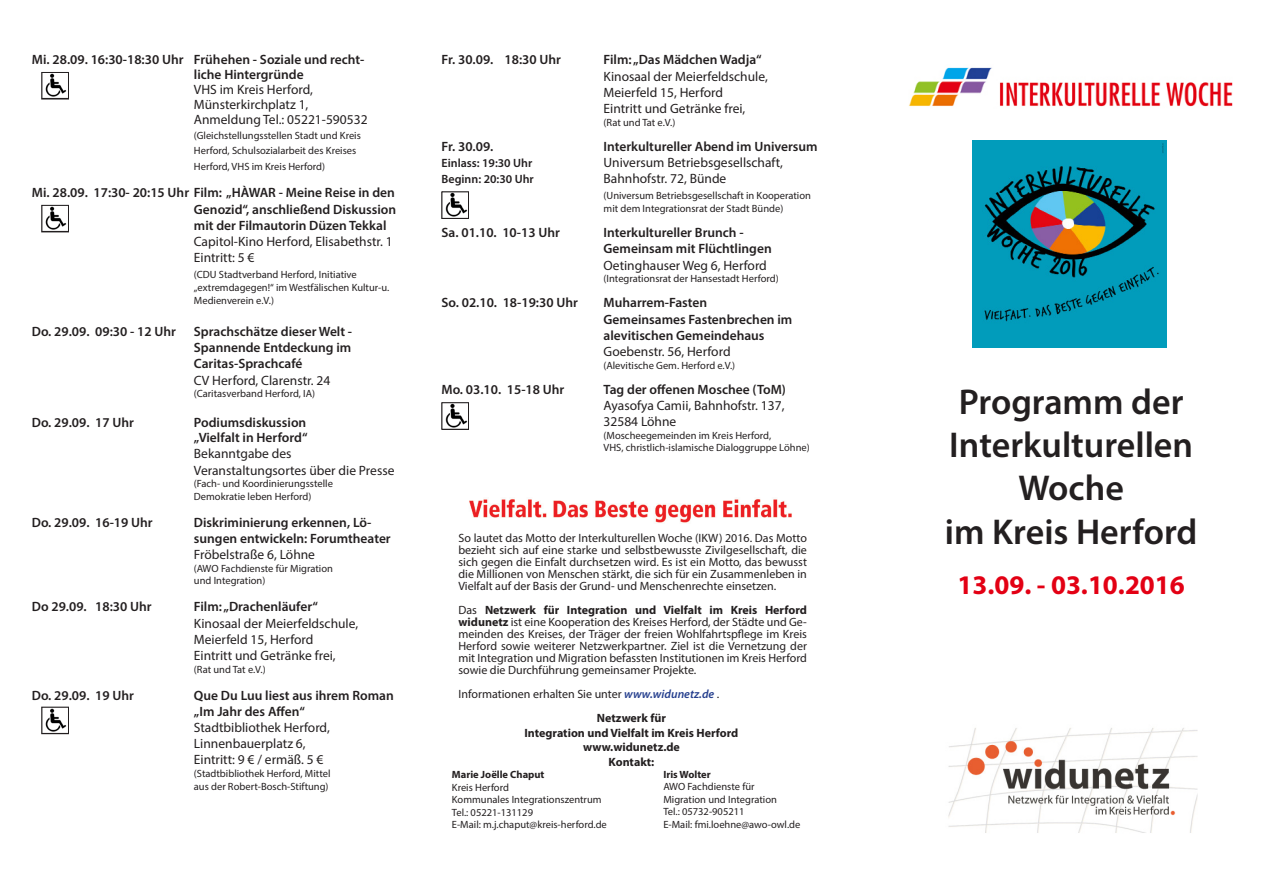
<style>
.page{position:relative;width:1263px;height:893px;background:#fff}
.page>*{position:absolute;margin:0;border:0;box-sizing:border-box;transform-origin:0 0}
.t1{font:600 36px "Myriad Pro";color:#231f20}
.t2{font:700 27px "Myriad Pro";color:#e30014}
.t3{font:600 13.5px/16.2px "Myriad Pro";color:#231f20;text-align:justify}
.t4{font:13.5px "Myriad Pro";color:#231f20}
.t5{font:12px/12px "Myriad Pro";color:#231f20;text-align:justify}
.t6{font:700 12px "Myriad Pro";color:#231f20}
.t7{font:600 12px "Myriad Pro";color:#231f20}
.t8{font:10.5px/15px "Myriad Pro";color:#231f20}
.t9{font:700 10.5px "Myriad Pro";color:#231f20}
.s1{font-weight:700}
.s2{font-weight:600;font-style:italic;color:#253f8e}
</style>
<div class="page">
<img style="left:948px;top:728px;width:249px;height:105px">
<img style="left:972px;top:140px;width:194px;height:207px">
<img style="left:909px;top:67px;width:324px;height:40px">
<img style="left:45px;top:709px;width:22px;height:23px">
<div style="left:42px;top:707px;width:27px;height:27px;border:1px solid #231f20"></div>
<img style="left:45px;top:207px;width:22px;height:23px">
<div style="left:42px;top:205px;width:27px;height:27px;border:1px solid #231f20"></div>
<img style="left:445px;top:405px;width:22px;height:22px">
<div style="left:441px;top:403px;width:28px;height:26px;border:1px solid #231f20"></div>
<img style="left:445px;top:194px;width:22px;height:23px">
<div style="left:441px;top:192px;width:28px;height:27px;border:1px solid #231f20"></div>
<img style="left:469px;top:499px;width:323px;height:24px">
<img style="left:45px;top:74px;width:22px;height:23px">
<div style="left:42px;top:72px;width:27px;height:27px;border:1px solid #231f20"></div>
<p class="t3" style="left:32px;top:51px;width:334px">Mi. 28.09. 16:30-18:30 Uhr Frühehen - Soziale und recht-</p>
<p class="t3" style="left:194px;top:66px;width:111px">liche Hintergründe</p>
<p class="t4" style="left:194px;top:81px;width:121px">VHS im Kreis Herford,</p>
<p class="t4" style="left:194px;top:96px;width:116px">Münsterkirchplatz 1,</p>
<p class="t4" style="left:194px;top:111px;width:175px">Anmeldung Tel.: 05221-590532</p>
<p class="t8" style="left:194px;top:128px;width:168px">(Gleichstellungsstellen Stadt und Kreis<br>Herford, Schulsozialarbeit des Kreises</p>
<p class="t8" style="left:194px;top:159px;width:133px">Herford, VHS im Kreis Herford)</p>
<p class="t3" style="left:194px;top:184px;width:204px;text-indent:-162px">Mi. 28.09. 17:30- 20:15 Uhr Film: „HÀWAR - Meine Reise in den Genozid“, anschließend Diskussion mit der Filmautorin Düzen Tekkal</p>
<p class="t4" style="left:194px;top:233px;width:200px">Capitol-Kino Herford, Elisabethstr. 1</p>
<p class="t4" style="left:194px;top:249px;width:62px">Eintritt: 5 €</p>
<p class="t8" style="left:194px;top:267px;width:164px">(CDU Stadtverband Herford, Initiative</p>
<p class="t8" style="left:194px;top:281px;width:197px;line-height:12.6px">„extremdagegen!“ im Westfälischen Kultur-u.<br>Medienverein e.V.)</p>
<p class="t3" style="left:32px;top:323px;width:146px">Do. 29.09. 09:30 - 12 Uhr</p>
<p class="t3" style="left:194px;top:323px;width:160px">Sprachschätze dieser Welt -</p>
<p class="t3" style="left:194px;top:339px;width:159px">Spannende Entdeckung im</p>
<p class="t3" style="left:194px;top:355px;width:110px">Caritas-Sprachcafé</p>
<p class="t4" style="left:194px;top:372px;width:138px">CV Herford, Clarenstr. 24</p>
<p class="t8" style="left:194px;top:386px;width:123px">(Caritasverband Herford, IA)</p>
<p class="t3" style="left:32px;top:414px;width:104px">Do. 29.09. 17 Uhr</p>
<p class="t3" style="left:194px;top:414px;width:114px">Podiumsdiskussion</p>
<p class="t3" style="left:194px;top:429px;width:115px">„Vielfalt in Herford“</p>
<p class="t4" style="left:194px;top:445px;width:99px">Bekanntgabe des</p>
<p class="t4" style="left:194px;top:462px;width:202px">Veranstaltungsortes über die Presse</p>
<p class="t8" style="left:194px;top:476px;width:141px">(Fach- und Koordinierungsstelle</p>
<p class="t8" style="left:194px;top:489px;width:119px">Demokratie leben Herford)</p>
<p class="t3" style="left:32px;top:514px;width:122px">Do. 29.09. 16-19 Uhr</p>
<p class="t3" style="left:194px;top:514px;width:179px">Diskriminierung erkennen, Lö-</p>
<p class="t3" style="left:194px;top:530px;width:198px">sungen entwickeln: Forumtheater</p>
<p class="t4" style="left:194px;top:546px;width:123px">Fröbelstraße 6, Löhne</p>
<p class="t8" style="left:194px;top:561px;width:141px">(AWO Fachdienste für Migration</p>
<p class="t8" style="left:194px;top:573px;width:73px">und Integration)</p>
<p class="t3" style="left:32px;top:598px;width:121px">Do 29.09. 18:30 Uhr</p>
<p class="t3" style="left:194px;top:598px;width:126px">Film: „Drachenläufer“</p>
<p class="t4" style="left:194px;top:615px;width:166px">Kinosaal der Meierfeldschule,</p>
<p class="t4" style="left:194px;top:631px;width:121px">Meierfeld 15, Herford</p>
<p class="t4" style="left:194px;top:647px;width:143px">Eintritt und Getränke frei,</p>
<p class="t8" style="left:194px;top:661px;width:73px">(Rat und Tat e.V.)</p>
<p class="t3" style="left:32px;top:687px;width:104px">Do. 29.09. 19 Uhr</p>
<p class="t3" style="left:194px;top:687px;width:201px">Que Du Luu liest aus ihrem Roman</p>
<p class="t3" style="left:194px;top:703px;width:112px">„Im Jahr des Affen“</p>
<p class="t4" style="left:194px;top:719px;width:137px">Stadtbibliothek Herford,</p>
<p class="t4" style="left:194px;top:735px;width:113px">Linnenbauerplatz 6,</p>
<p class="t4" style="left:194px;top:751px;width:131px">Eintritt: 9 € / ermäß. 5 €</p>
<p class="t8" style="left:194px;top:766px;width:138px">(Stadtbibliothek Herford, Mittel</p>
<p class="t8" style="left:194px;top:778px;width:136px">aus der Robert-Bosch-Stiftung)</p>
<p class="t3" style="left:441px;top:51px;width:121px">Fr. 30.09. 18:30 Uhr</p>
<p class="t3" style="left:603px;top:51px;width:160px">Film: „Das Mädchen Wadja“</p>
<p class="t4" style="left:603px;top:68px;width:166px">Kinosaal der Meierfeldschule,</p>
<p class="t4" style="left:603px;top:84px;width:121px">Meierfeld 15, Herford</p>
<p class="t4" style="left:603px;top:100px;width:143px">Eintritt und Getränke frei,</p>
<p class="t8" style="left:604px;top:114px;width:73px">(Rat und Tat e.V.)</p>
<p class="t3" style="left:441px;top:138px;width:53px">Fr. 30.09.</p>
<p class="t3" style="left:603px;top:138px;width:216px">Interkultureller Abend im Universum</p>
<p class="t7" style="left:441px;top:155px;width:92px">Einlass: 19:30 Uhr</p>
<p class="t4" style="left:603px;top:154px;width:181px">Universum Betriebsgesellschaft,</p>
<p class="t7" style="left:441px;top:171px;width:94px">Beginn: 20:30 Uhr</p>
<p class="t4" style="left:603px;top:170px;width:124px">Bahnhofstr. 72, Bünde</p>
<p class="t8" style="left:603px;top:188px;width:209px">(Universum Betriebsgesellschaft in Kooperation</p>
<p class="t8" style="left:604px;top:201px;width:181px">mit dem Integrationsrat der Stadt Bünde)</p>
<p class="t3" style="left:441px;top:224px;width:120px">Sa. 01.10. 10-13 Uhr</p>
<p class="t3" style="left:603px;top:224px;width:142px">Interkultureller Brunch -</p>
<p class="t3" style="left:603px;top:240px;width:170px">Gemeinsam mit Flüchtlingen</p>
<p class="t4" style="left:603px;top:257px;width:165px">Oetinghauser Weg 6, Herford</p>
<p class="t8" style="left:604px;top:271px;width:177px">(Integrationsrat der Hansestadt Herford)</p>
<p class="t3" style="left:441px;top:294px;width:138px">So. 02.10. 18-19:30 Uhr</p>
<p class="t3" style="left:603px;top:294px;width:105px">Muharrem-Fasten</p>
<p class="t3" style="left:603px;top:311px;width:190px">Gemeinsames Fastenbrechen im</p>
<p class="t3" style="left:603px;top:327px;width:162px">alevitischen Gemeindehaus</p>
<p class="t4" style="left:603px;top:343px;width:129px">Goebenstr. 56, Herford</p>
<p class="t8" style="left:604px;top:357px;width:133px">(Alevitische Gem. Herford e.V.)</p>
<p class="t3" style="left:441px;top:381px;width:124px">Mo. 03.10. 15-18 Uhr</p>
<p class="t3" style="left:603px;top:381px;width:184px">Tag der offenen Moschee (ToM)</p>
<p class="t4" style="left:603px;top:397px;width:182px">Ayasofya Camii, Bahnhofstr. 137,</p>
<p class="t4" style="left:603px;top:413px;width:74px">32584 Löhne</p>
<p class="t8" style="left:604px;top:428px;width:169px">(Moscheegemeinden im Kreis Herford,</p>
<p class="t8" style="left:604px;top:440px;width:208px">VHS, christlich-islamische Dialoggruppe Löhne)</p>
<p class="t5" style="left:458px;top:532px;width:350px">So lautet das Motto der Interkulturellen Woche (IKW) 2016. Das Motto bezieht sich auf eine starke und selbstbewusste Zivilgesellschaft, die sich gegen die Einfalt durchsetzen wird. Es ist ein Motto, das bewusst die Millionen von Menschen stärkt, die sich für ein Zusammenleben in Vielfalt auf der Basis der Grund- und Menschenrechte einsetzen.</p>
<p class="t5" style="left:458px;top:604px;width:350px">Das <span class="s1">Netzwerk für Integration und Vielfalt im Kreis Herford widunetz</span> ist eine Kooperation des Kreises Herford, der Städte und Ge&shy;meinden des Kreises, der Träger der freien Wohlfahrtspflege im Kreis Herford sowie weiterer Netzwerkpartner. Ziel ist die Vernetzung der mit Integration und Migration befassten Institutionen im Kreis Herford sowie die Durchführung gemeinsamer Projekte.</p>
<p class="t5" style="left:458px;top:688px;width:262px">Informationen erhalten Sie unter <span class="s2">www.widunetz.de</span> .</p>
<p class="t6" style="left:597px;top:710px;width:71px">Netzwerk für</p>
<p class="t6" style="left:524px;top:725px;width:215px">Integration und Vielfalt im Kreis Herford</p>
<p class="t6" style="left:583px;top:739px;width:98px">www.widunetz.de</p>
<p class="t6" style="left:609px;top:754px;width:47px">Kontakt:</p>
<p class="t9" style="left:452px;top:767px;width:94px">Marie Joëlle Chaput</p>
<p class="t8" style="left:452px;top:779px;width:59px">Kreis Herford</p>
<p class="t8" style="left:452px;top:792px;width:151px">Kommunales Integrationszentrum</p>
<p class="t8" style="left:452px;top:804px;width:83px">Tel.: 05221-131129</p>
<p class="t8" style="left:452px;top:817px;width:156px">E-Mail: m.j.chaput@kreis-herford.de</p>
<p class="t9" style="left:663px;top:767px;width:49px">Iris Wolter</p>
<p class="t8" style="left:663px;top:779px;width:93px">AWO Fachdienste für</p>
<p class="t8" style="left:663px;top:792px;width:115px">Migration und Integration</p>
<p class="t8" style="left:663px;top:804px;width:83px">Tel.: 05732-905211</p>
<p class="t8" style="left:663px;top:817px;width:138px">E-Mail: fmi.loehne@awo-owl.de</p>
<p class="t1" style="left:959px;top:379px;width:226px">Programm der</p>
<p class="t1" style="left:949px;top:422px;width:245px">Interkulturellen</p>
<p class="t1" style="left:1018px;top:465px;width:107px">Woche</p>
<p class="t1" style="left:945px;top:509px;width:254px">im Kreis Herford</p>
<p class="t2" style="left:957px;top:567px;width:229px">13.09. - 03.10.2016</p>
</div>
